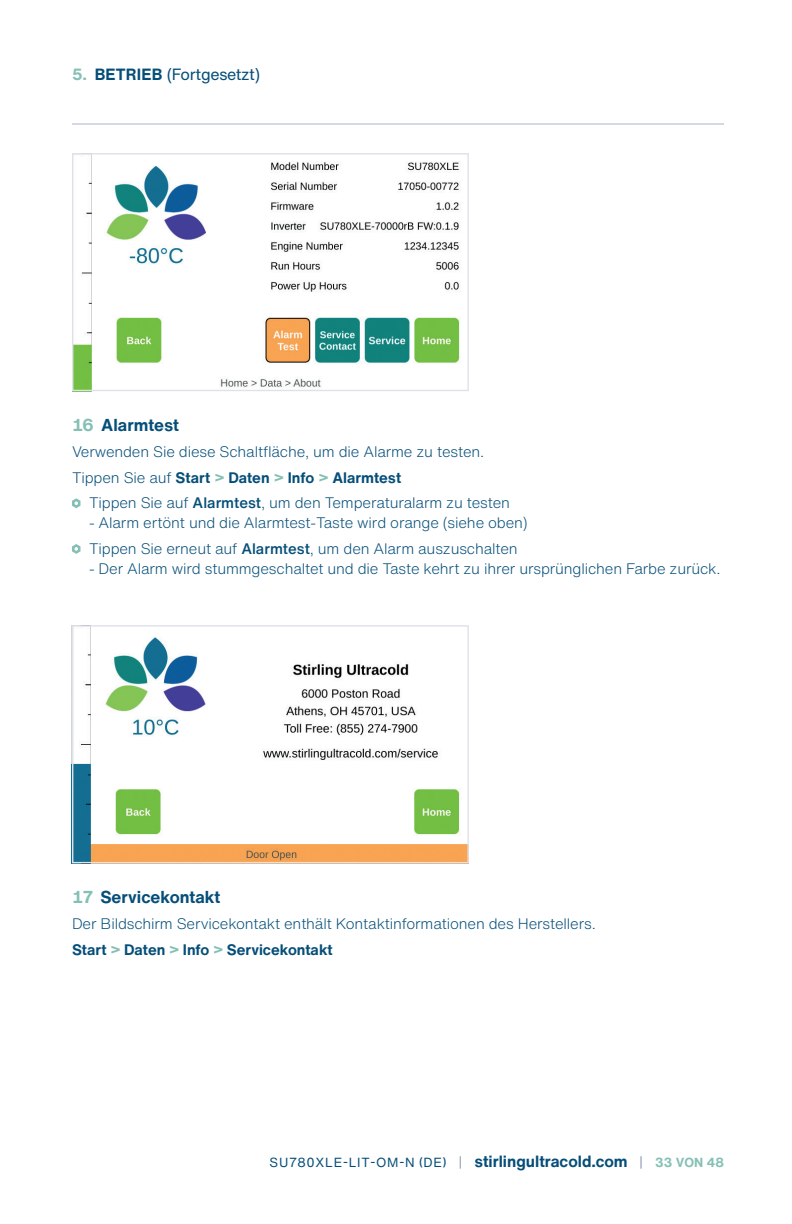
<style>
.page{position:relative;width:792px;height:1224px;background:#fff}
.page>*{position:absolute;margin:0;border:0;box-sizing:border-box;transform-origin:0 0}
.t1{font:700 17px "Helvetica Now Text";color:#054e79}
.t2{font:16px "Helvetica Now Text";letter-spacing:-.02em;color:#054e79}
.t3{font:300 15px/25.6px "Helvetica Now Text";letter-spacing:-.01em;color:#054e79}
.t4{font:13px "Helvetica Now Text";letter-spacing:.06em;color:#054e79}
.s1{font-weight:700;color:#85c0b4}
.s2{font-weight:700}
.s3{color:#85c0b4}
.s4{font-weight:500}
.s5{color:#93a0b9}
.s6{font-weight:700;font-size:16px}
</style>
<div class="page">
<hr style="left:72px;top:123px;width:652px;height:2px;background:#c3c9d8">
<img style="left:74px;top:155px;width:386px;height:234px">
<div style="left:72px;top:153px;width:397px;height:238px;border:1px solid #dee2ea"></div>
<svg style="left:72px;top:498px;width:9px;height:10px"></svg>
<svg style="left:72px;top:544px;width:9px;height:10px"></svg>
<img style="left:74px;top:627px;width:393px;height:234px">
<div style="left:72px;top:625px;width:397px;height:238px;border:1px solid #dee2ea"></div>
<p class="t2" style="left:72px;top:62px;width:190px"><span class="s1">5.</span> <span class="s2">BETRIEB</span> (Fortgesetzt)</p>
<p class="t1" style="left:72px;top:414px;width:109px"><span class="s3">16</span> Alarmtest</p>
<p class="t3" style="left:72px;top:439px;width:414px">Verwenden Sie diese Schaltfläche, um die Alarme zu testen.<br>Tippen Sie auf <span class="s2">Start</span> <span class="s1">&gt;</span> <span class="s2">Daten</span> <span class="s1">&gt;</span> <span class="s2">Info</span> <span class="s1">&gt;</span> <span class="s2">Alarmtest</span></p>
<p class="t3" style="left:89px;top:490px;width:423px">Tippen Sie auf <span class="s4">Alarmtest</span>, um den Temperaturalarm zu testen</p>
<p class="t3" style="left:89px;top:510px;width:440px">- Alarm ertönt und die Alarmtest-Taste wird orange (siehe oben)<br>Tippen Sie erneut auf <span class="s4">Alarmtest</span>, um den Alarm auszuschalten</p>
<p class="t3" style="left:89px;top:556px;width:633px">- Der Alarm wird stummgeschaltet und die Taste kehrt zu ihrer ursprünglichen Farbe zurück.</p>
<p class="t1" style="left:72px;top:886px;width:150px"><span class="s3">17</span> Servicekontakt</p>
<p class="t3" style="left:72px;top:911px;width:525px">Der Bildschirm Servicekontakt enthält Kontaktinformationen des Herstellers.<br><span class="s2">Start</span> <span class="s1">&gt;</span> <span class="s2">Daten</span> <span class="s1">&gt;</span> <span class="s2">Info</span> <span class="s1">&gt;</span> <span class="s2">Servicekontakt</span></p>
<p class="t4" style="left:270px;top:1153px;width:456px">SU780XLE-LIT-OM-N (DE) <span class="s5">|</span> <span class="s6">stirlingultracold.com</span> <span class="s5">|</span> <span class="s1">33 VON 48</span></p>
</div>
